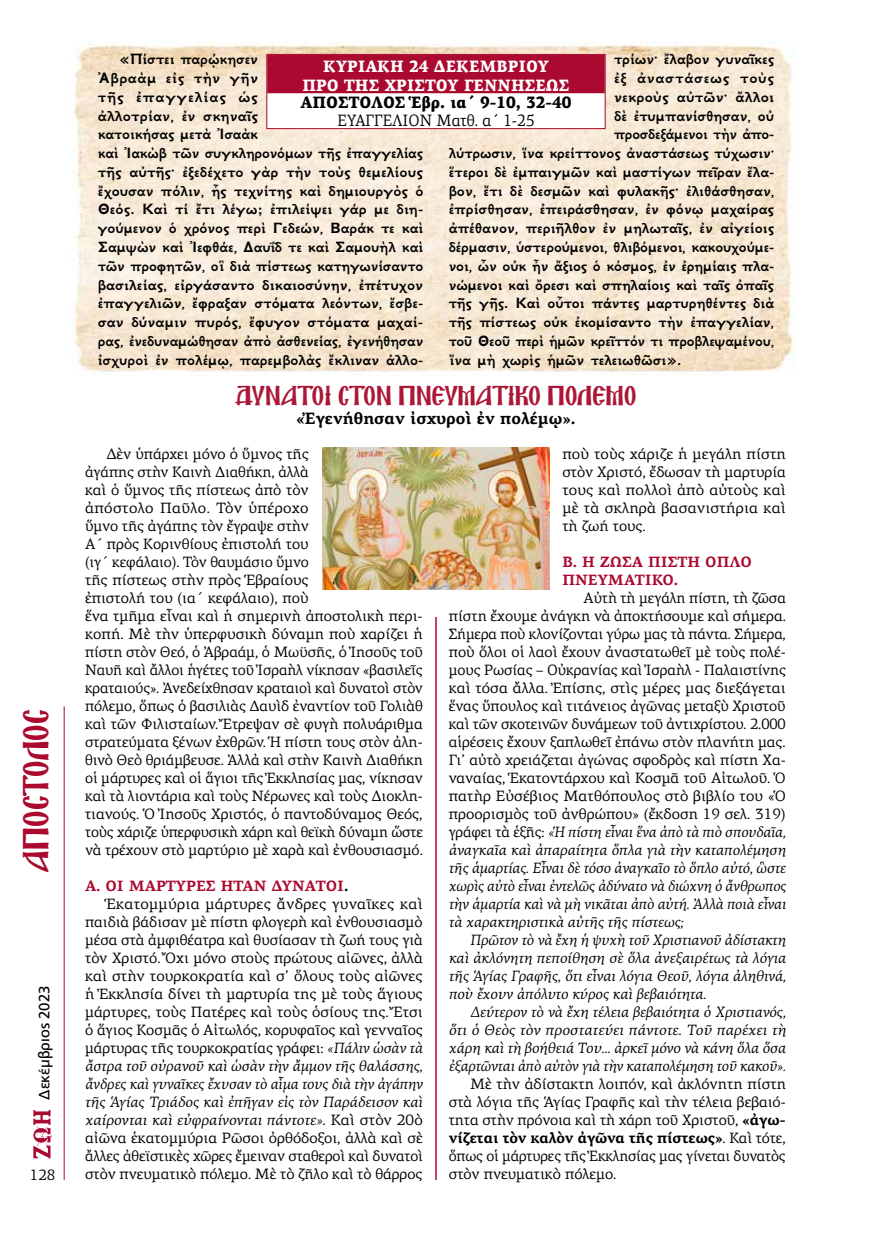
<style>
.page{position:relative;width:872px;height:1234px;background:#fff}
.page>*{position:absolute;margin:0;border:0;box-sizing:border-box;transform-origin:0 0}
.t1{font:31.5px "Mg Agion Oros UC Normal";letter-spacing:.025em;color:#aa0a2f}
.t2{font:24px "Mg Agion Oros UC Normal";color:#ab1737}
.t3{font:700 16.5px/18.8px "GFS Neohellenic";color:#000}
.t4{font:900 16.5px/19.4px "PF Agora Serif Pro";color:#fff;text-align:center;scale:.93 1}
.t5{font:700 16.5px "PF Agora Serif Pro";color:#000}
.t6{font:900 16.5px "PF Agora Serif Pro";color:#000;scale:.93 1}
.t7{font:16.5px "PF Agora Serif Pro";color:#000;scale:.93 1}
.t8{font:700 16.5px "GFS Neohellenic";letter-spacing:.045em;color:#000}
.t9{font:15px/18px "PF Agora Serif Pro";color:#000;text-align:justify}
.t10{font:italic 15px/18px "PF Agora Serif Pro";color:#000;text-align:justify}
.t11{font:700 15px/18px "PF Agora Serif Pro";color:#aa0a2f}
.t12{font:15px "PF Agora Serif Pro";letter-spacing:.02em;color:#000}
.t13{font:15px "PF Catalog Poly";color:#000}
.s1{color:#000}
.s2{font-style:italic}
.s3{font-style:normal}
.s4{font-weight:700}
</style>
<div class="page">
<img style="left:33px;top:1110px;width:19px;height:48px">
<hr style="left:64px;top:706px;width:1px;height:473px;background:#aa0a2f">
<img style="left:72px;top:42px;width:724px;height:333px">
<hr style="left:435px;top:617px;width:2px;height:562px;background:#aa0a2f">
<svg style="left:268px;top:56px;width:335px;height:71px"></svg>
<div style="left:266px;top:54px;width:339px;height:75px;border:1px solid #aa0a2f"></div>
<img style="left:322px;top:447px;width:227px;height:142px">
<h1 class="t1" style="left:23px;top:871px;width:165px;rotate:-90deg">ΑΠΟΣΤΟΛΟΣ</h1>
<p class="t13" style="left:36px;top:1099px;width:116px;rotate:-90deg">Δεκέμβριος 2023</p>
<p class="t9" style="left:30px;top:1165px;width:27px">128</p>
<p class="t3" style="left:98px;top:49px;width:327px;text-indent:21px">«Πίστει παρῴκησεν<br>Ἀβραὰμ εἰς τὴν γῆν<br>τῆς ἐπαγγελίας ὡς<br>ἀλλοτρίαν, ἐν σκηναῖς<br>κατοικήσας μετὰ Ἰσαὰκ<br>καὶ Ἰακὼβ τῶν συγκληρονόμων τῆς ἐπαγγελίας τῆς αὐτῆς· ἐξεδέχετο γὰρ τὴν τοὺς θεμελίους ἔχουσαν πόλιν, ἧς τεχνίτης καὶ δημιουργὸς ὁ Θεός. Καὶ τί ἔτι λέγω; ἐπιλείψει γάρ με διη&shy;γούμενον ὁ χρόνος περὶ Γεδεών, Βαράκ τε καὶ Σαμψὼν καὶ Ἰεφθάε, Δαυΐδ τε καὶ Σαμουὴλ καὶ τῶν προφητῶν, οἳ διὰ πίστεως κατηγωνίσαντο βασιλείας, εἰργάσαντο δικαιοσύνην, ἐπέτυχον ἐπαγγελιῶν, ἔφραξαν στόματα λεόντων, ἔσβε&shy;σαν δύναμιν πυρός, ἔφυγον στόματα μαχαί&shy;ρας, ἐνεδυναμώθησαν ἀπὸ ἀσθενείας, ἐγενήθησαν ἰσχυροὶ ἐν πολέμῳ, παρεμβολὰς ἔκλιναν ἀλλο-</p>
<p class="t3" style="left:614px;top:49px;width:162px">τρίων· ἔλαβον γυναῖκες</p>
<p class="t4" style="left:302px;top:57px;width:288px">ΚΥΡΙΑΚΗ 24 ΔΕΚΕΜΒΡΙΟΥ<br>ΠΡΟ ΤΗΣ ΧΡΙΣΤΟΥ ΓΕΝΝΗΣΕΩΣ</p>
<p class="t6" style="left:300px;top:92px;width:293px">ΑΠΟΣΤΟΛΟΣ Ἑβρ. ια΄ 9-10, 32-40</p>
<p class="t7" style="left:338px;top:110px;width:213px">ΕΥΑΓΓΕΛΙΟΝ Ματθ. α΄ 1-25</p>
<p class="t8" style="left:614px;top:65px;width:162px">ἐξ ἀναστάσεως τοὺς</p>
<p class="t3" style="left:614px;top:86px;width:162px">νεκροὺς αὐτῶν· ἄλλοι</p>
<p class="t3" style="left:614px;top:105px;width:162px">δὲ ἐτυμπανίσθησαν, οὐ</p>
<p class="t3" style="left:614px;top:124px;width:162px">προσδεξάμενοι τὴν ἀπο-</p>
<p class="t3" style="left:449px;top:142px;width:327px">λύτρωσιν, ἵνα κρείττονος ἀναστάσεως τύχωσιν·</p>
<p class="t3" style="left:449px;top:161px;width:327px">ἕτεροι δὲ ἐμπαιγμῶν καὶ μαστίγων πεῖραν ἔλα-</p>
<p class="t3" style="left:449px;top:180px;width:327px">βον, ἔτι δὲ δεσμῶν καὶ φυλακῆς· ἐλιθάσθησαν,</p>
<p class="t3" style="left:449px;top:199px;width:327px">ἐπρίσθησαν, ἐπειράσθησαν, ἐν φόνῳ μαχαίρας</p>
<p class="t3" style="left:449px;top:217px;width:327px">ἀπέθανον, περιῆλθον ἐν μηλωταῖς, ἐν αἰγείοις</p>
<p class="t3" style="left:449px;top:236px;width:327px">δέρμασιν, ὑστερούμενοι, θλιβόμενοι, κακουχούμε-</p>
<p class="t3" style="left:449px;top:255px;width:327px">νοι, ὧν οὐκ ἦν ἄξιος ὁ κόσμος, ἐν ἐρημίαις πλα-</p>
<p class="t3" style="left:449px;top:274px;width:326px">νώμενοι καὶ ὄρεσι καὶ σπηλαίοις καὶ ταῖς ὀπαῖς</p>
<p class="t3" style="left:449px;top:292px;width:327px">τῆς γῆς. Καὶ οὗτοι πάντες μαρτυρηθέντες διὰ</p>
<p class="t3" style="left:449px;top:311px;width:327px">τῆς πίστεως οὐκ ἐκομίσαντο τὴν ἐπαγγελίαν,</p>
<p class="t3" style="left:449px;top:330px;width:327px">τοῦ Θεοῦ περὶ ἡμῶν κρεῖττόν τι προβλεψαμένου,</p>
<p class="t3" style="left:449px;top:349px;width:234px">ἵνα μὴ χωρὶς ἡμῶν τελειωθῶσι».</p>
<h2 class="t2" style="left:235px;top:385px;width:402px">ΔΥΝΑΤΟΙ ΣΤΟΝ ΠΝΕΥΜΑΤΙΚΟ ΠΟΛΕΜΟ</h2>
<p class="t5" style="left:296px;top:408px;width:281px">«Ἐγενήθησαν ἰσχυροὶ ἐν πολέμῳ».</p>
<p class="t9" style="left:85px;top:444px;width:339px;text-align:left;text-indent:21px">Δὲν ὑπάρχει μόνο ὁ ὕμνος τῆς<br>ἀγάπης στὴν Καινὴ Διαθήκη, ἀλλὰ<br>καὶ ὁ ὕμνος τῆς πίστεως ἀπὸ τὸν<br>ἀπόστολο Παῦλο. Τὸν ὑπέροχο<br>ὕμνο τῆς ἀγάπης τὸν ἔγραψε στὴν<br>Α΄ πρὸς Κορινθίους ἐπιστολή του<br>(ιγ΄ κεφάλαιο). Τὸν θαυμάσιο ὕμνο<br>τῆς πίστεως στὴν πρὸς Ἑβραίους<br>ἐπιστολή του (ια΄ κεφάλαιο), ποὺ<br>ἕνα τμῆμα εἶναι καὶ ἡ σημερινὴ ἀποστολικὴ περι&shy;κοπή. Μὲ τὴν ὑπερφυσικὴ δύναμη ποὺ χαρίζει ἡ πίστη στὸν Θεό, ὁ Ἀβραάμ, ὁ Μωϋσῆς, ὁ Ἰησοῦς τοῦ Ναυῆ καὶ ἄλλοι ἡγέτες τοῦ Ἰσραὴλ νίκησαν «βασιλεῖς κραταιούς». Ἀνεδείχθησαν κραταιοὶ καὶ δυνατοὶ στὸν πόλεμο, ὅπως ὁ βασιλιὰς Δαυὶδ ἐναντίον τοῦ Γολιὰθ καὶ τῶν Φιλισταίων. Ἔτρεψαν σὲ φυγὴ πολυάριθμα στρατεύματα ξένων ἐχθρῶν. Ἡ πίστη τους στὸν ἀλη&shy;θινὸ Θεὸ θριάμβευσε. Ἀλλἀ καὶ στὴν Καινὴ Διαθήκη οἱ μάρτυρες καὶ οἱ ἅγιοι τῆς Ἐκκλησίας μας, νίκησαν καὶ τὰ λιοντάρια καὶ τοὺς Νέρωνες καὶ τοὺς Διοκλη&shy;τιανούς. Ὁ Ἰησοῦς Χριστός, ὁ παντοδύναμος Θεός, τοὺς χάριζε ὑπερφυσικὴ χάρη καὶ θεϊκὴ δύναμη ὥστε νὰ τρέχουν στὸ μαρτύριο μὲ χαρὰ καὶ ἐνθουσιασμό.</p>
<p class="t11" style="left:85px;top:877px;width:265px">Α. ΟΙ ΜΑΡΤΥΡΕΣ ΗΤΑΝ ΔΥΝΑΤΟΙ<span class="s1">.</span></p>
<p class="t12" style="left:106px;top:894px;width:318px">Ἑκατομμύρια μάρτυρες ἄνδρες γυναῖκες καὶ</p>
<p class="t9" style="left:85px;top:912px;width:339px">παιδιὰ βάδισαν μὲ πίστη φλογερὴ καὶ ἐνθουσιασμὸ</p>
<p class="t9" style="left:85px;top:930px;width:339px">μέσα στὰ ἀμφιθέατρα καὶ θυσίασαν τὴ ζωή τους γιὰ</p>
<p class="t9" style="left:85px;top:948px;width:339px">τὸν Χριστό. Ὄχι μόνο στοὺς πρώτους αἰῶνες, ἀλλὰ</p>
<p class="t9" style="left:85px;top:966px;width:339px">καὶ στὴν τουρκοκρατία καὶ σ’ ὅλους τοὺς αἰῶνες</p>
<p class="t9" style="left:85px;top:984px;width:339px">ἡ Ἐκκλησία δίνει τὴ μαρτυρία της μὲ τοὺς ἅγιους</p>
<p class="t9" style="left:85px;top:1002px;width:339px">μάρτυρες, τοὺς Πατέρες καὶ τοὺς ὁσίους της. Ἔτσι</p>
<p class="t9" style="left:85px;top:1020px;width:339px">ὁ ἅγιος Κοσμᾶς ὁ Αἰτωλός, κορυφαῖος καὶ γενναῖος</p>
<p class="t9" style="left:85px;top:1038px;width:339px">μάρτυρας τῆς τουρκοκρατίας γράφει: <span class="s2">«Πάλιν ὡσὰν τὰ</span></p>
<p class="t10" style="left:85px;top:1056px;width:339px">ἄστρα τοῦ οὐρανοῦ καὶ ὡσὰν τὴν ἄμμον τῆς θαλάσσης,</p>
<p class="t10" style="left:85px;top:1074px;width:339px">ἄνδρες καὶ γυναῖκες ἔχυσαν τὸ αἷμα τους διὰ τὴν ἀγάπην</p>
<p class="t10" style="left:85px;top:1092px;width:339px">τῆς Ἁγίας Τριάδος καὶ ἐπῆγαν εἰς τὸν Παράδεισον καὶ</p>
<p class="t10" style="left:85px;top:1110px;width:339px">χαίρονται καὶ εὐφραίνονται πάντοτε»<span class="s3">. Καὶ στὸν 20ὸ</span></p>
<p class="t9" style="left:85px;top:1128px;width:339px">αἰῶνα ἑκατομμύρια Ρῶσοι ὀρθόδοξοι, ἀλλὰ καὶ σὲ</p>
<p class="t9" style="left:85px;top:1146px;width:339px">ἄλλες ἀθεϊστικὲς χῶρες ἔμειναν σταθεροὶ καὶ δυνατοὶ</p>
<p class="t9" style="left:85px;top:1164px;width:339px">στὸν πνευματικὸ πόλεμο. Μὲ τὸ ζῆλο καὶ τὸ θάρρος</p>
<p class="t9" style="left:562px;top:444px;width:225px">ποὺ τοὺς χάριζε ἡ μεγάλη πίστη στὸν Χριστό, ἔδωσαν τὴ μαρτυρία τους καὶ πολλοὶ ἀπὸ αὐτοὺς καὶ μὲ τὰ σκληρὰ βασανιστήρια καὶ τὴ ζωή τους.</p>
<p class="t11" style="left:562px;top:553px;width:191px">Β. Η ΖΩΣΑ ΠΙΣΤΗ ΟΠΛΟ<br>ΠΝΕΥΜΑΤΙΚΟ.</p>
<p class="t9" style="left:449px;top:588px;width:339px;text-indent:135px">Αὐτὴ τὴ μεγάλη πίστη, τὴ ζῶσα πίστη ἔχουμε ἀνάγκη νὰ ἀποκτήσουμε καὶ σήμερα.<br>Σήμερα ποὺ κλονίζονται γύρω μας τὰ πάντα. Σήμερα, ποὺ ὅλοι οἱ λαοὶ ἔχουν ἀναστατωθεῖ μὲ τοὺς πολέ&shy;μους Ρωσίας – Οὐκρανίας καὶ Ἰσραὴλ - Παλαιστίνης καὶ τόσα ἄλλα. Ἐπίσης, στὶς μέρες μας διεξάγεται ἕνας ὕπουλος καὶ τιτάνειος ἀγῶνας μεταξὺ Χριστοῦ καὶ τῶν σκοτεινῶν δυνάμεων τοῦ ἀντιχρίστου. 2.000 αἱρέσεις ἔχουν ξαπλωθεῖ ἐπάνω στὸν πλανήτη μας.<br>Γι’ αὐτὸ χρειάζεται ἀγώνας σφοδρὸς καὶ πίστη Χα&shy;ναναίας, Ἑκατοντάρχου καὶ Κοσμᾶ τοῦ Αἰτωλοῦ. Ὁ πατὴρ Εὐσέβιος Ματθόπουλος στὸ βιβλίο του «Ὁ προορισμὸς τοῦ ἀνθρώπου» (ἔκδοση 19 σελ. 319) γράφει τὰ ἑξῆς: <span class="s2">«Ἡ πίστη εἶναι ἕνα ἀπὸ τὰ πιὸ σπουδαῖα, ἀναγκαῖα καὶ ἀπαραίτητα ὅπλα γιὰ τὴν καταπολέμηση τῆς ἁμαρτίας. Εἶναι δὲ τόσο ἀναγκαῖο τὸ ὅπλο αὐτό, ὣστε χωρὶς αὐτὸ εἶναι ἐντελῶς ἀδύνατο νὰ διώχνη ὁ ἄνθρωπος τὴν ἁμαρτία καὶ νὰ μὴ νικᾶται ἀπὸ αὐτή. Ἀλλὰ ποιὰ εἶναι τὰ χαρακτηριστικὰ αὐτῆς τῆς πίστεως;</span></p>
<p class="t10" style="left:449px;top:930px;width:339px;text-indent:21px">Πρῶτον τὸ νὰ ἔχη ἡ ψυχὴ τοῦ Χριστιανοῦ ἀδίστακτη καὶ ἀκλόνητη πεποίθηση σὲ ὅλα ἀνεξαιρέτως τὰ λόγια τῆς Ἁγίας Γραφῆς, ὅτι εἶναι λόγια Θεοῦ, λόγια ἀληθινά, ποὺ ἔχουν ἀπόλυτο κύρος καὶ βεβαιότητα.</p>
<p class="t10" style="left:449px;top:1002px;width:339px;text-indent:21px">Δεύτερον τὸ νὰ ἔχη τέλεια βεβαιότητα ὁ Χριστιανός, ὅτι ὁ Θεὸς τὸν προστατεύει πάντοτε. Τοῦ παρέχει τὴ χάρη καὶ τὴ βοήθειά Του... ἀρκεῖ μόνο νὰ κάνη ὅλα ὅσα ἐξαρτῶνται ἀπὸ αὐτὸν γιὰ τὴν καταπολέμηση τοῦ κακοῦ».</p>
<p class="t9" style="left:449px;top:1074px;width:339px;text-indent:21px">Μὲ τὴν ἀδίστακτη λοιπόν, καὶ ἀκλόνητη πίστη στὰ λόγια τῆς Ἁγίας Γραφῆς καὶ τὴν τέλεια βεβαιό&shy;τητα στὴν πρόνοια καὶ τὴ χάρη τοῦ Χριστοῦ, <span class="s4">«ἀγω&shy;νίζεται τὸν καλὸν ἀγῶνα τῆς πίστεως»</span>. Καὶ τότε, ὅπως οἱ μάρτυρες τῆς Ἐκκλησίας μας γίνεται δυνατὸς στὸν πνευματικὸ πόλεμο.</p>
</div>
